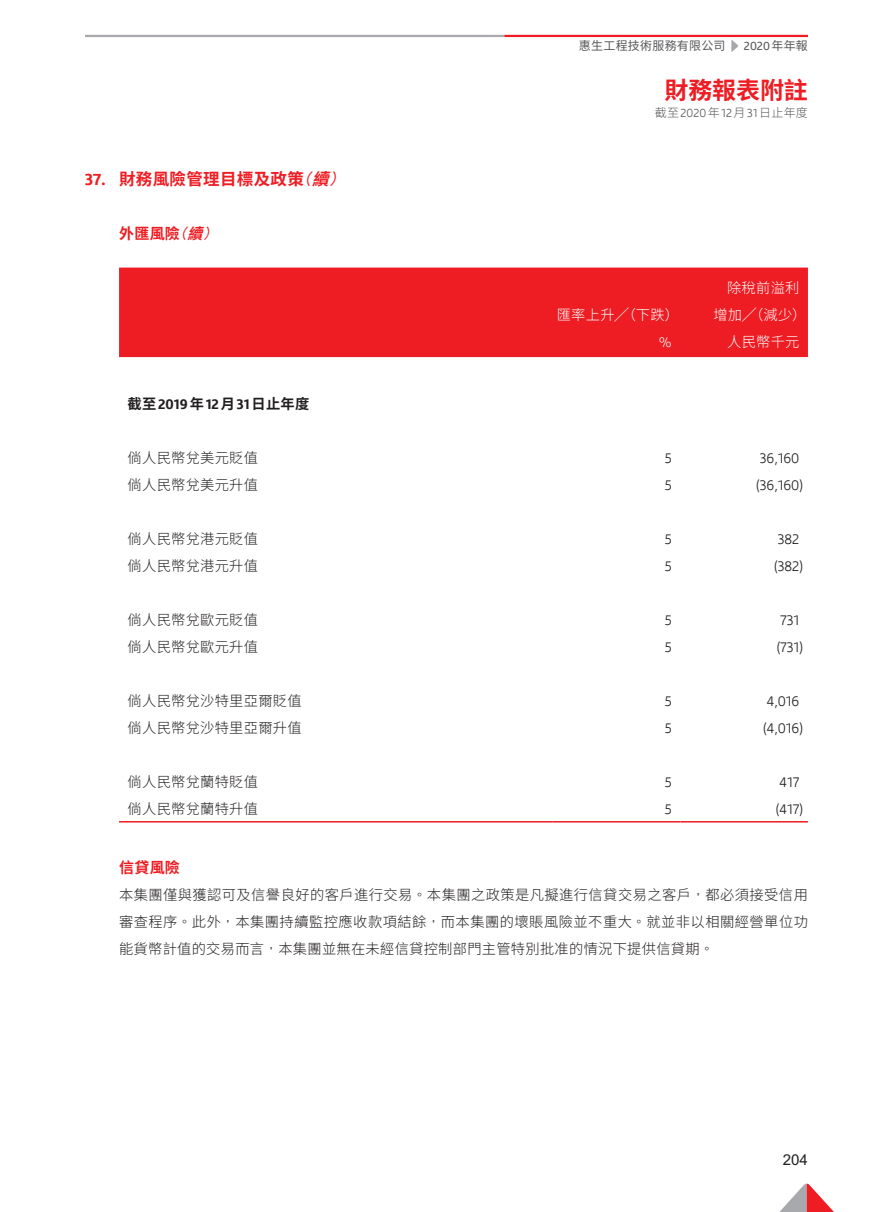
<style>
.page{position:relative;width:893px;height:1212px;background:#fff}
.page>*{position:absolute;margin:0;border:0;box-sizing:border-box;transform-origin:0 0}
.t1{font:700 24px "Noto Sans CJ Ksc";color:#ee1d23}
.t2{font:700 16.5px "Noto Sans CJ Ksc";letter-spacing:.02em;color:#ee1d23}
.t3{font:700 16.5px "Hedley New";color:#ee1d23}
.t4{font:italic 700 16.5px "M Hei HK";color:#ee1d23}
.t5{font:italic 700 16.5px "Noto Sans CJ Ksc";color:#ee1d23}
.t6{font:700 15px "Noto Sans CJ Ksc";letter-spacing:.02em;color:#ee1d23}
.t7{font:500 15px "M Hei HK";color:#231f20}
.t8{font:italic 700 15px "M Hei HK";color:#ee1d23}
.t9{font:italic 700 15px "Noto Sans CJ Ksc";color:#ee1d23}
.t10{font:300 14.25px/27px "Noto Sans CJ Ksc";letter-spacing:.02em;color:#231f20;text-align:justify}
.t11{font:300 14.25px "Hedley New";color:#231f20}
.t12{font:300 14.25px/27px "Noto Sans CJ Ksc";letter-spacing:.02em;color:#fff;text-align:center}
.t13{font:700 14.25px "Noto Sans CJ Ksc";letter-spacing:.02em;color:#231f20}
.t14{font:300 14.25px "Hedley New";color:#fff}
.t15{font:300 12px "Noto Sans CJ Ksc";letter-spacing:.02em;color:#57585a}
.t16{font:12px "Noto Sans Mono CJ Ksc";letter-spacing:.02em;color:#57585a}
.t17{font:12px "Hedley New";color:#57585a}
.s1{font-family:"Noto Sans Mono CJ Ksc"}
.s2{font-family:"Hedley New"}
.s3{font-family:"M Hei HK"}
</style>
<div class="page">
<hr style="left:85px;top:35px;width:419px;height:2px;background:#a8a9ad">
<hr style="left:504px;top:35px;width:304px;height:2px;background:#ee1d23">
<svg style="left:779px;top:1183px;width:55px;height:29px"></svg>
<svg style="left:731px;top:40px;width:7px;height:12px"></svg>
<div style="left:119px;top:268px;width:689px;height:89px;background:#ee1d23"></div>
<hr style="left:119px;top:821px;width:434px;height:1px;background:#ee1d23">
<hr style="left:553px;top:821px;width:127px;height:1px;background:#ee1d23">
<hr style="left:680px;top:821px;width:128px;height:1px;background:#ee1d23">
<p class="t16" style="left:579px;top:39px;width:148px">惠生工程技術服務有限公司</p>
<p class="t17" style="left:744px;top:39px;width:65px">2020<span class="s1">年年報</span></p>
<h1 class="t1" style="left:664px;top:76px;width:25px">財</h1>
<h1 class="t1" style="left:712px;top:76px;width:97px">報表附註</h1>
<p class="t15" style="left:655px;top:106px;width:155px">截至<span class="s2">2020</span>年<span class="s2">12</span>月<span class="s2">31</span>日止年度</p>
<p class="t3" style="left:85px;top:170px;width:22px">37.</p>
<p class="t2" style="left:119px;top:169px;width:186px">財務風險管理目標及政策</p>
<p class="t5" style="left:312px;top:169px;width:28px">續</p>
<p class="t4" style="left:296px;top:167px;width:22px">（</p>
<p class="t4" style="left:329px;top:167px;width:22px">(</p>
<p class="t6" style="left:119px;top:225px;width:62px">外匯風險</p>
<p class="t9" style="left:187px;top:225px;width:26px">續</p>
<p class="t8" style="left:172px;top:222px;width:21px">（</p>
<p class="t8" style="left:202px;top:222px;width:21px">(</p>
<p class="t12" style="left:557px;top:301px;width:124px">匯率上升╱（下跌(</p>
<p class="t14" style="left:659px;top:334px;width:14px">%</p>
<p class="t12" style="left:713px;top:274px;width:95px">除稅前溢利<br>增加╱（減少(人民幣千元</p>
<p class="t13" style="left:128px;top:396px;width:183px">截至<span class="s2">2019</span>年<span class="s2">12</span>月<span class="s2">31</span>日止年度</p>
<p class="t10" style="left:128px;top:445px;width:132px">倘人民幣兌美元貶值</p>
<p class="t11" style="left:665px;top:450px;width:8px">5</p>
<p class="t11" style="left:760px;top:450px;width:41px">36,160</p>
<p class="t10" style="left:128px;top:472px;width:132px">倘人民幣兌美元升值</p>
<p class="t11" style="left:665px;top:477px;width:8px">5</p>
<p class="t11" style="left:756px;top:477px;width:49px">)36,160(</p>
<p class="t10" style="left:128px;top:526px;width:132px">倘人民幣兌港元貶值</p>
<p class="t11" style="left:665px;top:531px;width:8px">5</p>
<p class="t11" style="left:778px;top:531px;width:23px">382</p>
<p class="t10" style="left:128px;top:553px;width:132px">倘人民幣兌港元升值</p>
<p class="t11" style="left:665px;top:558px;width:8px">5</p>
<p class="t11" style="left:774px;top:558px;width:31px">)382(</p>
<p class="t10" style="left:128px;top:607px;width:132px">倘人民幣兌歐元貶值</p>
<p class="t11" style="left:665px;top:612px;width:8px">5</p>
<p class="t11" style="left:780px;top:612px;width:21px">731</p>
<p class="t10" style="left:128px;top:634px;width:132px">倘人民幣兌歐元升值</p>
<p class="t11" style="left:665px;top:639px;width:8px">5</p>
<p class="t11" style="left:776px;top:639px;width:29px">)731(</p>
<p class="t10" style="left:128px;top:688px;width:176px">倘人民幣兌沙特里亞爾貶值</p>
<p class="t11" style="left:665px;top:693px;width:8px">5</p>
<p class="t11" style="left:767px;top:693px;width:34px">4,016</p>
<p class="t10" style="left:128px;top:715px;width:176px">倘人民幣兌沙特里亞爾升值</p>
<p class="t11" style="left:665px;top:720px;width:8px">5</p>
<p class="t11" style="left:763px;top:720px;width:42px">)4,016(</p>
<p class="t10" style="left:128px;top:769px;width:132px">倘人民幣兌蘭特貶值</p>
<p class="t11" style="left:665px;top:774px;width:8px">5</p>
<p class="t11" style="left:779px;top:774px;width:22px">417</p>
<p class="t10" style="left:128px;top:796px;width:132px">倘人民幣兌蘭特升值</p>
<p class="t11" style="left:665px;top:801px;width:8px">5</p>
<p class="t11" style="left:775px;top:801px;width:30px">)417(</p>
<p class="t6" style="left:119px;top:859px;width:62px">信貸風險</p>
<p class="t10" style="left:119px;top:882px;width:690px">本集團僅與獲認可及信譽良好的客戶進行交易<span class="s3">。</span>本集團之政策是凡擬進行信貸交易之客戶<span class="s3">，</span>都必須接受信用審查程序<span class="s3">。</span>此外<span class="s3">，</span>本集團持續監控應收款項結餘<span class="s3">，</span>而本集團的壞賬風險並不重大<span class="s3">。</span>就並非以相關經營單位功能貨幣計值的交易而言<span class="s3">，</span>本集團並無在未經信貸控制部門主管特別批准的情況下提供信貸期<span class="s3">。</span></p>
<p class="t7" style="left:783px;top:1148px;width:27px">204</p>
</div>
